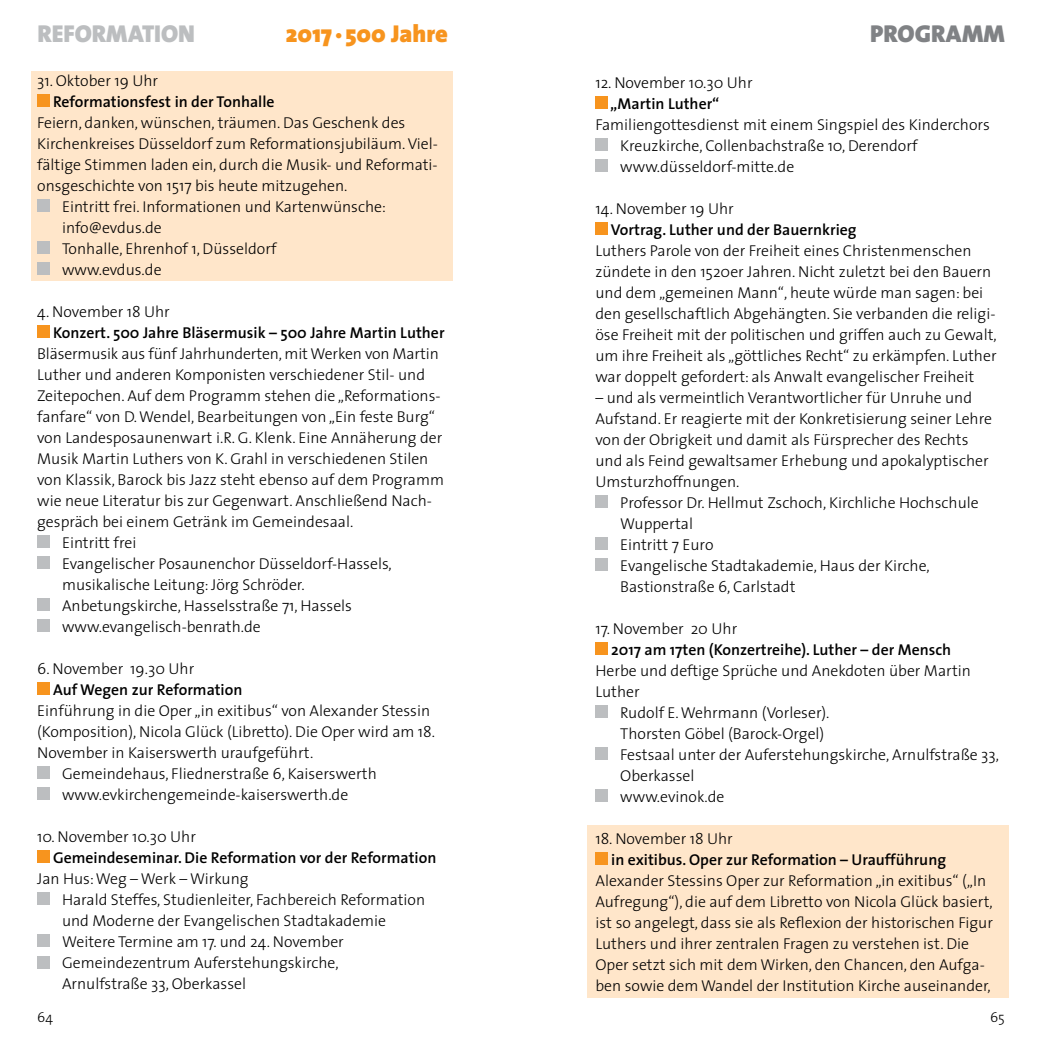
<style>
.page{position:relative;width:1042px;height:1042px;background:#fff}
.page>*{position:absolute;margin:0;border:0;box-sizing:border-box;transform-origin:0 0}
.t1{font:900 24.5px "The Sans";color:#f7941e}
.t2{font:900 24.5px "The Sans";color:#bcbec0}
.t3{font:900 24.5px "The Sans";color:#808285}
.t4{font:300 15.75px/21px "The Sans";color:#000}
.t5{font:600 15.75px "The Sans";color:#000}
.t6{font:300 14px "The Sans";color:#000}
</style>
<div class="page">
<div style="left:587px;top:824px;width:422px;height:173px;background:#ffe6ca"></div>
<div style="left:31px;top:71px;width:421px;height:210px;background:#ffe6ca"></div>
<div style="left:37px;top:95px;width:13px;height:12px;background:#f7941e"></div>
<div style="left:37px;top:200px;width:13px;height:12px;background:#bcbec0"></div>
<div style="left:37px;top:242px;width:13px;height:12px;background:#bcbec0"></div>
<div style="left:37px;top:263px;width:13px;height:12px;background:#bcbec0"></div>
<div style="left:37px;top:326px;width:13px;height:12px;background:#f7941e"></div>
<div style="left:37px;top:536px;width:13px;height:12px;background:#bcbec0"></div>
<div style="left:37px;top:557px;width:13px;height:12px;background:#bcbec0"></div>
<div style="left:37px;top:599px;width:13px;height:12px;background:#bcbec0"></div>
<div style="left:37px;top:620px;width:13px;height:12px;background:#bcbec0"></div>
<div style="left:37px;top:683px;width:13px;height:12px;background:#f7941e"></div>
<div style="left:37px;top:767px;width:13px;height:12px;background:#bcbec0"></div>
<div style="left:37px;top:788px;width:13px;height:12px;background:#bcbec0"></div>
<div style="left:37px;top:851px;width:13px;height:12px;background:#f7941e"></div>
<div style="left:37px;top:893px;width:13px;height:12px;background:#bcbec0"></div>
<div style="left:37px;top:935px;width:13px;height:12px;background:#bcbec0"></div>
<div style="left:37px;top:956px;width:13px;height:12px;background:#bcbec0"></div>
<div style="left:595px;top:97px;width:13px;height:12px;background:#f7941e"></div>
<div style="left:595px;top:139px;width:13px;height:12px;background:#bcbec0"></div>
<div style="left:595px;top:160px;width:13px;height:12px;background:#bcbec0"></div>
<div style="left:595px;top:223px;width:13px;height:12px;background:#f7941e"></div>
<div style="left:595px;top:496px;width:13px;height:12px;background:#bcbec0"></div>
<div style="left:595px;top:538px;width:13px;height:12px;background:#bcbec0"></div>
<div style="left:595px;top:559px;width:13px;height:12px;background:#bcbec0"></div>
<div style="left:595px;top:643px;width:13px;height:12px;background:#f7941e"></div>
<div style="left:595px;top:706px;width:13px;height:12px;background:#bcbec0"></div>
<div style="left:595px;top:748px;width:13px;height:12px;background:#bcbec0"></div>
<div style="left:595px;top:790px;width:13px;height:12px;background:#bcbec0"></div>
<div style="left:595px;top:853px;width:13px;height:12px;background:#f7941e"></div>
<h1 class="t2" style="left:37px;top:13px;width:159px">REFORMATION</h1>
<h1 class="t1" style="left:286px;top:13px;width:164px">2017 . 500 JAHRE</h1>
<h1 class="t3" style="left:870px;top:13px;width:136px">PROGRAMM</h1>
<p class="t4" style="left:37px;top:70px;width:122px">31. Oktober 19 Uhr</p>
<p class="t5" style="left:53px;top:88px;width:223px">Reformationsfest in der Tonhalle</p>
<p class="t4" style="left:37px;top:112px;width:370px">Feiern, danken, wünschen, träumen. Das Geschenk des</p>
<p class="t4" style="left:37px;top:133px;width:402px">Kirchenkreises Düsseldorf zum Reformationsjubiläum. Viel-</p>
<p class="t4" style="left:37px;top:154px;width:402px">fältige Stimmen laden ein, durch die Musik- und Reformati-</p>
<p class="t4" style="left:37px;top:175px;width:312px">onsgeschichte von 1517 bis heute mitzugehen.</p>
<p class="t4" style="left:62px;top:196px;width:325px">Eintritt frei. Informationen und Kartenwünsche:</p>
<p class="t4" style="left:62px;top:217px;width:101px">info@evdus.de</p>
<p class="t4" style="left:62px;top:238px;width:216px">Tonhalle, Ehrenhof 1, Düsseldorf</p>
<p class="t4" style="left:62px;top:259px;width:101px">www.evdus.de</p>
<p class="t4" style="left:37px;top:301px;width:134px">4. November 18 Uhr</p>
<p class="t5" style="left:53px;top:319px;width:393px">Konzert. 500 Jahre Bläsermusik – 500 Jahre Martin Luther</p>
<p class="t4" style="left:37px;top:343px;width:403px">Bläsermusik aus fünf Jahrhunderten, mit Werken von Martin</p>
<p class="t4" style="left:37px;top:364px;width:389px">Luther und anderen Komponisten verschiedener Stil- und</p>
<p class="t4" style="left:37px;top:385px;width:405px">Zeitepochen. Auf dem Programm stehen die „Reformations-</p>
<p class="t4" style="left:37px;top:406px;width:399px">fanfare“ von D. Wendel, Bearbeitungen von „Ein feste Burg“</p>
<p class="t4" style="left:37px;top:427px;width:406px">von Landesposaunenwart i.R. G. Klenk. Eine Annäherung der</p>
<p class="t4" style="left:37px;top:448px;width:393px">Musik Martin Luthers von K. Grahl in verschiedenen Stilen</p>
<p class="t4" style="left:37px;top:469px;width:408px">von Klassik, Barock bis Jazz steht ebenso auf dem Programm</p>
<p class="t4" style="left:37px;top:490px;width:396px">wie neue Literatur bis zur Gegenwart. Anschließend Nach-</p>
<p class="t4" style="left:37px;top:511px;width:318px">gespräch bei einem Getränk im Gemeindesaal.</p>
<p class="t4" style="left:62px;top:532px;width:76px">Eintritt frei</p>
<p class="t4" style="left:62px;top:553px;width:331px">Evangelischer Posaunenchor Düsseldorf-Hassels,</p>
<p class="t4" style="left:62px;top:574px;width:244px">musikalische Leitung: Jörg Schröder.</p>
<p class="t4" style="left:62px;top:595px;width:291px">Anbetungskirche, Hasselsstraße 71, Hassels</p>
<p class="t4" style="left:62px;top:616px;width:200px">www.evangelisch-benrath.de</p>
<p class="t4" style="left:37px;top:658px;width:159px">6. November 19.30 Uhr</p>
<p class="t5" style="left:53px;top:676px;width:191px">Auf Wegen zur Reformation</p>
<p class="t4" style="left:37px;top:700px;width:394px">Einführung in die Oper „in exitibus“ von Alexander Stessin</p>
<p class="t4" style="left:37px;top:721px;width:399px">(Komposition), Nicola Glück (Libretto). Die Oper wird am 18.</p>
<p class="t4" style="left:37px;top:742px;width:278px">November in Kaiserswerth uraufgeführt.</p>
<p class="t4" style="left:62px;top:763px;width:316px">Gemeindehaus, Fliednerstraße 6, Kaiserswerth</p>
<p class="t4" style="left:62px;top:784px;width:288px">www.evkirchengemeinde-kaiserswerth.de</p>
<p class="t4" style="left:37px;top:826px;width:160px">10. November 10.30 Uhr</p>
<p class="t5" style="left:53px;top:844px;width:385px">Gemeindeseminar. Die Reformation vor der Reformation</p>
<p class="t4" style="left:62px;top:868px;width:365px;text-indent:-25px">Jan Hus: Weg – Werk – Wirkung<br>Harald Steffes, Studienleiter, Fachbereich Reformation und Moderne der Evangelischen Stadtakademie Weitere Termine am 17. und 24. November Gemeindezentrum Auferstehungskirche, Arnulfstraße 33, Oberkassel</p>
<p class="t4" style="left:595px;top:72px;width:159px">12. November 10.30 Uhr</p>
<p class="t5" style="left:610px;top:90px;width:111px">„Martin Luther“</p>
<p class="t4" style="left:620px;top:114px;width:371px;text-indent:-25px">Familiengottesdienst mit einem Singspiel des Kinderchors<br>Kreuzkirche, Collenbachstraße 10, Derendorf www.düsseldorf-mitte.de</p>
<p class="t4" style="left:595px;top:198px;width:140px">14. November 19 Uhr</p>
<p class="t5" style="left:611px;top:216px;width:247px">Vortrag. Luther und der Bauernkrieg</p>
<p class="t4" style="left:595px;top:240px;width:403px">Luthers Parole von der Freiheit eines Christenmenschen zündete in den 1520er Jahren. Nicht zuletzt bei den Bauern und dem „gemeinen Mann“, heute würde man sagen: bei den gesellschaftlich Abgehängten. Sie verbanden die religi&shy;öse Freiheit mit der politischen und griffen auch zu Gewalt, um ihre Freiheit als „göttliches Recht“ zu erkämpfen. Luther war doppelt gefordert: als Anwalt evangelischer Freiheit</p>
<p class="t4" style="left:595px;top:387px;width:398px">– und als vermeintlich Verantwortlicher für Unruhe und Aufstand. Er reagierte mit der Konkretisierung seiner Lehre von der Obrigkeit und damit als Fürsprecher des Rechts und als Feind gewaltsamer Erhebung und apokalyptischer Umsturzhoffnungen.</p>
<p class="t4" style="left:620px;top:492px;width:360px">Professor Dr. Hellmut Zschoch, Kirchliche Hochschule<br>Wuppertal<br>Eintritt 7 Euro<br>Evangelische Stadtakademie, Haus der Kirche,<br>Bastionstraße 6, Carlstadt</p>
<p class="t4" style="left:595px;top:618px;width:143px">17. November 20 Uhr</p>
<p class="t5" style="left:611px;top:636px;width:341px">2017 am 17ten (Konzertreihe). Luther – der Mensch</p>
<p class="t4" style="left:595px;top:660px;width:377px">Herbe und deftige Sprüche und Anekdoten über Martin</p>
<p class="t4" style="left:595px;top:681px;width:46px">Luther</p>
<p class="t4" style="left:620px;top:702px;width:211px">Rudolf E. Wehrmann (Vorleser).</p>
<p class="t4" style="left:620px;top:723px;width:206px">Thorsten Göbel (Barock-Orgel)</p>
<p class="t4" style="left:620px;top:744px;width:380px">Festsaal unter der Auferstehungskirche, Arnulfstraße 33,</p>
<p class="t4" style="left:620px;top:765px;width:76px">Oberkassel</p>
<p class="t4" style="left:620px;top:786px;width:106px">www.evinok.de</p>
<p class="t4" style="left:595px;top:828px;width:139px">18. November 18 Uhr</p>
<p class="t5" style="left:611px;top:846px;width:336px">in exitibus. Oper zur Reformation – Uraufführung</p>
<p class="t4" style="left:595px;top:870px;width:399px">Alexander Stessins Oper zur Reformation „in exitibus“ („In Aufregung“), die auf dem Libretto von Nicola Glück basiert, ist so angelegt, dass sie als Reflexion der historischen Figur Luthers und ihrer zentralen Fragen zu verstehen ist. Die Oper setzt sich mit dem Wirken, den Chancen, den Aufga&shy;ben sowie dem Wandel der Institution Kirche auseinander,</p>
<p class="t6" style="left:37px;top:1006px;width:17px">64</p>
<p class="t6" style="left:990px;top:1006px;width:16px">65</p>
</div>
